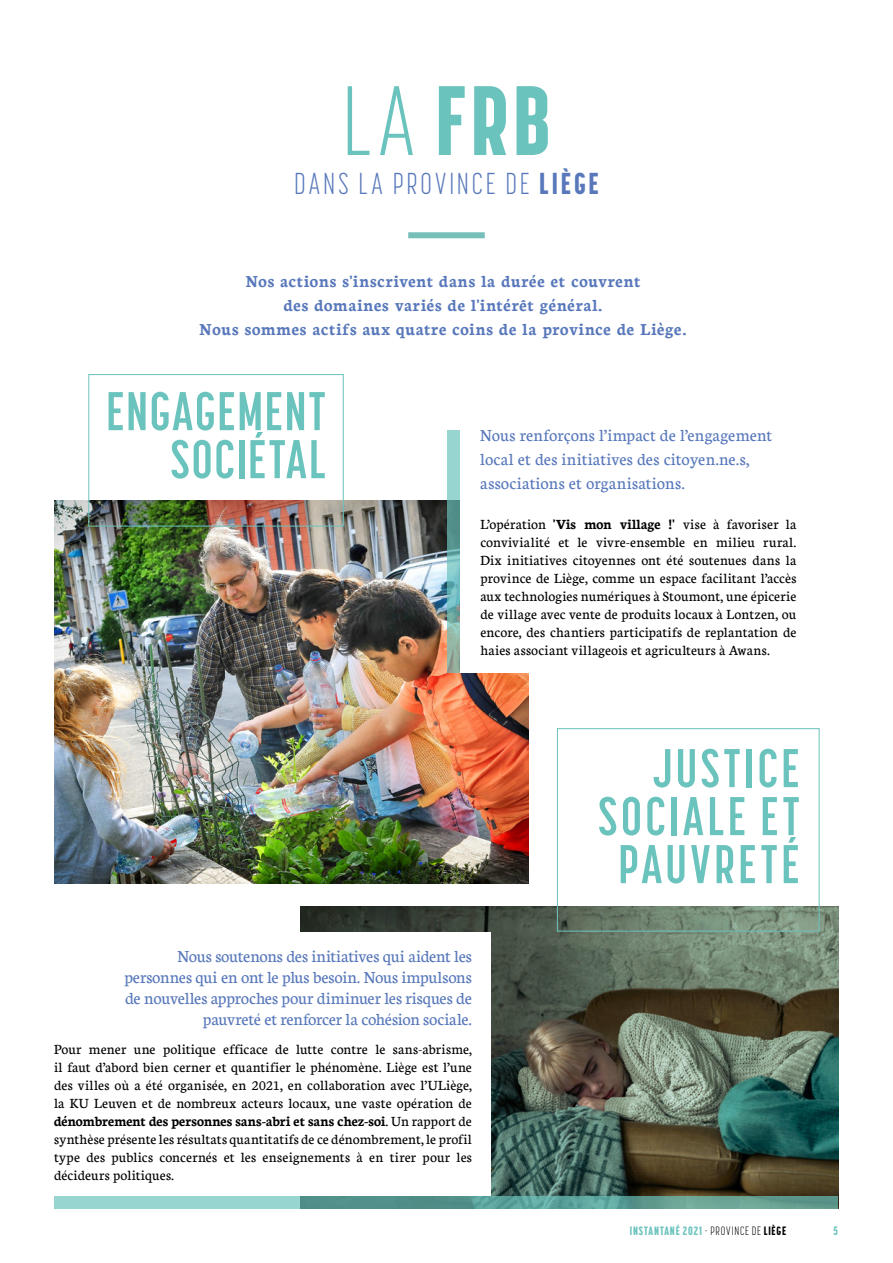
<style>
.page{position:relative;width:893px;height:1263px;background:#fff}
.page>*{position:absolute;margin:0;border:0;box-sizing:border-box;transform-origin:0 0}
.t1{font:800 97.5px "Korolev Compressed";color:#6bc3bd}
.t2{font:700 54px/48px "Korolev Compressed";letter-spacing:.05em;color:#6bc3bd;text-align:right}
.t3{font:700 54px/48px "Korolev Compressed";letter-spacing:.025em;color:#6bc3bd;text-align:right}
.t4{font:300 30px "Korolev Compressed";letter-spacing:.1em;color:#5878bb}
.t5{font:18px/21px "Neuton";letter-spacing:-.005em;color:#5878bb}
.t6{font:700 18px/24px "Neuton";letter-spacing:.045em;color:#5878bb;text-align:center}
.t7{font:15px/18px "Neuton";letter-spacing:.015em;color:#000;text-align:justify}
.t8{font:800 12px "Korolev Compressed";letter-spacing:.07em;color:#6bc3bd}
.s1{font-weight:300}
.s2{font-weight:800}
.s3{font-weight:700}
.s4{font-weight:300;color:#000}
.s5{color:#000}
</style>
<div class="page">
<img style="left:301px;top:906px;width:537px;height:290px">
<div style="left:54px;top:932px;width:437px;height:263px;background:#fff"></div>
<img style="left:54px;top:501px;width:474px;height:382px">
<svg style="left:448px;top:430px;width:12px;height:242px;background:#7eb7b2"></svg>
<div style="left:460px;top:496px;width:352px;height:176px;background:#fff"></div>
<div style="left:88px;top:374px;width:256px;height:152px;border:1px solid #6bc3bd"></div>
<svg style="left:54px;top:1196px;width:784px;height:13px;background:#6eada5"></svg>
<div style="left:557px;top:728px;width:262px;height:203px;border:1px solid #6bc3bd"></div>
<div style="left:408px;top:232px;width:77px;height:6px;background:#77c0ba"></div>
<h1 class="t1" style="left:342px;top:64px;width:211px"><span class="s1">LA</span> FRB</h1>
<h3 class="t4" style="left:294px;top:167px;width:306px">DANS LA PROVINCE DE <span class="s2">LIÈGE</span></h3>
<p class="t6" style="left:200px;top:268px;width:488px">Nos actions s'inscrivent dans la durée et couvrent<br>des domaines variés de l'intérêt général.<br>Nous sommes actifs aux quatre coins de la province de Liège.</p>
<h2 class="t3" style="left:106px;top:387px;width:221px">ENGAGEMENT<br>SOCIÉTAL</h2>
<p class="t5" style="left:480px;top:423px;width:293px;line-height:24px">Nous renforçons l’impact de l’engagement local et des initiatives des citoyen.ne.s, associations et organisations.</p>
<p class="t7" style="left:480px;top:514px;width:318px">L’opération <span class="s3">'Vis mon village !'</span> vise à favoriser la convivialité et le vivre-ensemble en milieu rural.<br>Dix initiatives citoyennes ont été soutenues dans la province de Liège, comme un espace facilitant l’accès aux technologies numériques à Stoumont, une épicerie de village avec vente de produits locaux à Lontzen, ou encore, des chantiers participatifs de replantation de haies associant villageois et agriculteurs à Awans.</p>
<p class="t5" style="left:124px;top:945px;width:349px;text-align:right">Nous soutenons des initiatives qui aident les personnes qui en ont le plus besoin. Nous impulsons de nouvelles approches pour diminuer les risques de pauvreté et renforcer la cohésion sociale.</p>
<p class="t7" style="left:54px;top:1039px;width:419px">Pour mener une politique efficace de lutte contre le sans-abrisme, il faut d’abord bien cerner et quantifier le phénomène. Liège est l’une des villes où a été organisée, en 2021, en collaboration avec l’ULiège, la KU Leuven et de nombreux acteurs locaux, une vaste opération de <span class="s3">dénombrement des personnes sans-abri et sans chez-soi</span>. Un rapport de synthèse présente les résultats quantitatifs de ce dénombrement, le profil type des publics concernés et les enseignements à en tirer pour les décideurs politiques.</p>
<h2 class="t2" style="left:598px;top:744px;width:203px">JUSTICE<br>SOCIALE ET<br>PAUVRETÉ</h2>
<p class="t8" style="left:630px;top:1224px;width:158px">INSTANTANÉ 2021 <span class="s4">- PROVINCE DE</span> <span class="s5">LIÈGE</span></p>
<p class="t8" style="left:834px;top:1224px;width:6px">5</p>
</div>
